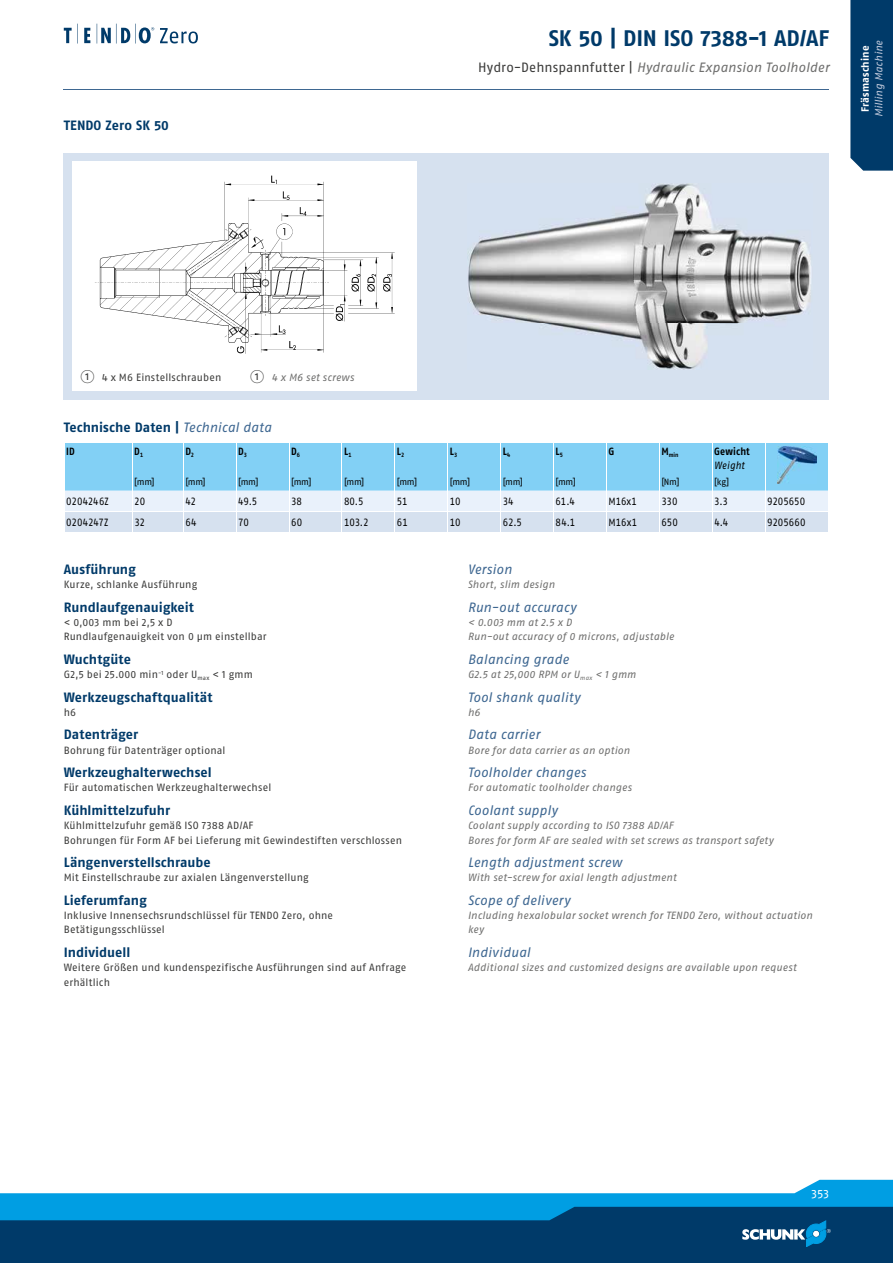
<style>
.page{position:relative;width:893px;height:1263px;background:#fff}
.page>*{position:absolute;margin:0;border:0;box-sizing:border-box;transform-origin:0 0}
.t1{font:700 22.5px "SCHUNK Fago Pro";letter-spacing:-.01em;color:#003a69}
.t2{font:700 13.5px "SCHUNK Fago Pro";letter-spacing:.005em;color:#003a69}
.t3{font:italic 13.5px "SCHUNK Fago Pro";letter-spacing:.005em;color:#3e6791}
.t4{font:italic 13.5px "SCHUNK Fago Pro";letter-spacing:.005em;color:#6f6f6e}
.t5{font:12px "SCHUNK Fago Pro";color:#fff}
.t6{font:10.5px/14.2px "SCHUNK Fago Pro";letter-spacing:.015em;color:#3b3b3a}
.t7{font:italic 10.5px/14.2px "SCHUNK Fago Pro";letter-spacing:.015em;color:#6f6f6e}
.t8{font:10.5px "SCHUNK Fago Pro";letter-spacing:-.005em;color:#000;scale:.9 1}
.t9{font:700 10.5px "SCHUNK Fago Pro";letter-spacing:.015em;color:#000;scale:.9 1}
.t10{font:italic 10.5px "SCHUNK Fago Pro";letter-spacing:.01em;color:#c4ccde}
.t11{font:700 10.5px "SCHUNK Fago Pro";letter-spacing:.01em;color:#fff}
.t12{font:italic 10.5px "SCHUNK Fago Pro";letter-spacing:.015em;color:#000;scale:.9 1}
.t13{font:9px "SCHUNK Fago Pro";letter-spacing:-.035em;color:#000}
.t14{font:700 6.15px "SCHUNK Fago Pro";color:#000;scale:.9 1}
.s1{font-style:normal;color:#3b3b3a}
.s2{font-weight:400;font-style:italic;color:#3e6791}
</style>
<div class="page">
<div style="left:0;top:1202px;width:893px;height:61px;background:#003a69"></div>
<svg style="left:0;top:1180px;width:893px;height:67px"></svg>
<svg style="left:64px;top:24px;width:14px;height:20px"></svg>
<svg style="left:84px;top:28px;width:6px;height:15px"></svg>
<svg style="left:97px;top:24px;width:57px;height:20px"></svg>
<svg style="left:160px;top:28px;width:38px;height:15px"></svg>
<hr style="left:64px;top:89px;width:765px;height:1px;background:#3e6791">
<div style="left:64px;top:153px;width:765px;height:247px;background:#d6e1ef"></div>
<div style="left:72px;top:162px;width:345px;height:229px;background:#fff"></div>
<img style="left:95px;top:175px;width:300px;height:179px">
<img style="left:468px;top:183px;width:344px;height:187px">
<svg style="left:65px;top:443px;width:763px;height:89px;background:#b0dcf5"></svg>
<img style="left:777px;top:447px;width:39px;height:36px">
<div style="left:850px;top:0;width:43px;height:171px;background:#003a69"></div>
<p class="t2" style="left:64px;top:117px;width:107px">TENDO Zero SK 50</p>
<h1 class="t1" style="left:549px;top:24px;width:282px">SK 50 | DIN ISO 7388-1 AD/AF</h1>
<p class="t4" style="left:478px;top:60px;width:353px"><span class="s1">Hydro-Dehnspannfutter |</span> Hydraulic Expansion Toolholder</p>
<p class="t11" style="left:859px;top:112px;width:68px;rotate:-90deg">Fräsmaschine</p>
<p class="t10" style="left:872px;top:117px;width:78px;rotate:-90deg">Milling Machine</p>
<p class="t6" style="left:102px;top:370px;width:121px">4 x M6 Einstellschrauben</p>
<p class="t7" style="left:272px;top:370px;width:84px">4 x M6 set screws</p>
<p class="t2" style="left:64px;top:419px;width:209px">Technische Daten | <span class="s2">Technical data</span></p>
<p class="t9" style="left:66px;top:445px;width:11px">ID</p>
<p class="t9" style="left:134px;top:445px;width:11px">D <sub>1</sub></p>
<p class="t9" style="left:185px;top:445px;width:11px">D <sub>2</sub></p>
<p class="t9" style="left:238px;top:445px;width:11px">D <sub>3</sub></p>
<p class="t9" style="left:291px;top:445px;width:11px">D <sub>6</sub></p>
<p class="t9" style="left:344px;top:445px;width:10px">L <sub>1</sub></p>
<p class="t9" style="left:397px;top:445px;width:10px">L <sub>2</sub></p>
<p class="t9" style="left:450px;top:445px;width:10px">L <sub>3</sub></p>
<p class="t9" style="left:503px;top:445px;width:10px">L <sub>4</sub></p>
<p class="t9" style="left:556px;top:445px;width:10px">L <sub>5</sub></p>
<p class="t9" style="left:608px;top:445px;width:8px">G</p>
<p class="t14" style="left:661px;top:451px;width:21px"><sup>M</sup> min</p>
<p class="t9" style="left:714px;top:445px;width:41px">Gewicht</p>
<p class="t12" style="left:714px;top:459px;width:35px">Weight</p>
<p class="t13" style="left:134px;top:477px;width:22px">[mm]</p>
<p class="t13" style="left:185px;top:477px;width:22px">[mm]</p>
<p class="t13" style="left:238px;top:477px;width:22px">[mm]</p>
<p class="t13" style="left:291px;top:477px;width:22px">[mm]</p>
<p class="t13" style="left:344px;top:477px;width:22px">[mm]</p>
<p class="t13" style="left:397px;top:477px;width:22px">[mm]</p>
<p class="t13" style="left:450px;top:477px;width:22px">[mm]</p>
<p class="t13" style="left:503px;top:477px;width:22px">[mm]</p>
<p class="t13" style="left:556px;top:477px;width:22px">[mm]</p>
<p class="t13" style="left:661px;top:477px;width:20px">[Nm]</p>
<p class="t13" style="left:714px;top:477px;width:17px">[kg]</p>
<p class="t8" style="left:66px;top:495px;width:49px">0204246Z</p>
<p class="t8" style="left:134px;top:495px;width:14px">20</p>
<p class="t8" style="left:185px;top:495px;width:13px">42</p>
<p class="t8" style="left:238px;top:495px;width:23px">49.5</p>
<p class="t8" style="left:291px;top:495px;width:14px">38</p>
<p class="t8" style="left:344px;top:495px;width:23px">80.5</p>
<p class="t8" style="left:397px;top:495px;width:13px">51</p>
<p class="t8" style="left:450px;top:495px;width:14px">10</p>
<p class="t8" style="left:503px;top:495px;width:14px">34</p>
<p class="t8" style="left:556px;top:495px;width:23px">61.4</p>
<p class="t8" style="left:608px;top:495px;width:33px">M16x1</p>
<p class="t8" style="left:661px;top:495px;width:19px">330</p>
<p class="t8" style="left:714px;top:495px;width:17px">3.3</p>
<p class="t8" style="left:767px;top:495px;width:44px">9205650</p>
<p class="t8" style="left:66px;top:516px;width:48px">0204247Z</p>
<p class="t8" style="left:134px;top:516px;width:13px">32</p>
<p class="t8" style="left:185px;top:516px;width:14px">64</p>
<p class="t8" style="left:238px;top:516px;width:14px">70</p>
<p class="t8" style="left:291px;top:516px;width:14px">60</p>
<p class="t8" style="left:344px;top:516px;width:29px">103.2</p>
<p class="t8" style="left:397px;top:516px;width:14px">61</p>
<p class="t8" style="left:450px;top:516px;width:14px">10</p>
<p class="t8" style="left:503px;top:516px;width:23px">62.5</p>
<p class="t8" style="left:556px;top:516px;width:23px">84.1</p>
<p class="t8" style="left:609px;top:516px;width:33px">M16x1</p>
<p class="t8" style="left:661px;top:516px;width:20px">650</p>
<p class="t8" style="left:714px;top:516px;width:17px">4.4</p>
<p class="t8" style="left:767px;top:516px;width:44px">9205660</p>
<p class="t2" style="left:64px;top:561px;width:74px">Ausführung</p>
<p class="t6" style="left:64px;top:577px;width:135px">Kurze, schlanke Ausführung</p>
<p class="t2" style="left:64px;top:599px;width:132px">Rundlaufgenauigkeit</p>
<p class="t6" style="left:64px;top:615px;width:204px">&lt; 0,003 mm bei 2,5 x D<br>Rundlaufgenauigkeit von 0 µm einstellbar</p>
<p class="t2" style="left:64px;top:651px;width:69px">Wuchtgüte</p>
<p class="t6" style="left:64px;top:667px;width:190px">G2,5 bei 25.000 min <sup>-1</sup> oder U <sub>max</sub> &lt; 1 gmm</p>
<p class="t2" style="left:64px;top:689px;width:150px">Werkzeugschaftqualität</p>
<p class="t6" style="left:64px;top:705px;width:14px">h6</p>
<p class="t2" style="left:64px;top:726px;width:76px">Datenträger</p>
<p class="t6" style="left:64px;top:743px;width:163px">Bohrung für Datenträger optional</p>
<p class="t2" style="left:64px;top:764px;width:149px">Werkzeughalterwechsel</p>
<p class="t6" style="left:64px;top:781px;width:209px">Für automatischen Werkzeughalterwechsel</p>
<p class="t2" style="left:64px;top:802px;width:108px">Kühlmittelzufuhr</p>
<p class="t6" style="left:64px;top:818px;width:340px">Kühlmittelzufuhr gemäß ISO 7388 AD/AF<br>Bohrungen für Form AF bei Lieferung mit Gewindestiften verschlossen</p>
<p class="t2" style="left:64px;top:854px;width:148px">Längenverstellschraube</p>
<p class="t6" style="left:64px;top:870px;width:246px">Mit Einstellschraube zur axialen Längenverstellung</p>
<p class="t2" style="left:64px;top:892px;width:85px">Lieferumfang</p>
<p class="t6" style="left:64px;top:908px;width:271px">Inklusive Innensechsrundschlüssel für TENDO Zero, ohne<br>Betätigungsschlüssel</p>
<p class="t2" style="left:64px;top:944px;width:68px">Individuell</p>
<p class="t6" style="left:64px;top:960px;width:344px">Weitere Größen und kundenspezifische Ausführungen sind auf Anfrage erhältlich</p>
<p class="t3" style="left:468px;top:561px;width:46px">Version</p>
<p class="t7" style="left:468px;top:577px;width:89px">Short, slim design</p>
<p class="t3" style="left:468px;top:599px;width:110px">Run-out accuracy</p>
<p class="t7" style="left:468px;top:615px;width:208px">&lt; 0.003 mm at 2.5 x D<br>Run-out accuracy of 0 microns, adjustable</p>
<p class="t3" style="left:468px;top:651px;width:103px">Balancing grade</p>
<p class="t7" style="left:468px;top:667px;width:170px">G2.5 at 25,000 RPM or U <sub>max</sub> &lt; 1 gmm</p>
<p class="t3" style="left:468px;top:689px;width:114px">Tool shank quality</p>
<p class="t7" style="left:468px;top:705px;width:14px">h6</p>
<p class="t3" style="left:468px;top:726px;width:74px">Data carrier</p>
<p class="t7" style="left:468px;top:743px;width:164px">Bore for data carrier as an option</p>
<p class="t3" style="left:468px;top:764px;width:120px">Toolholder changes</p>
<p class="t7" style="left:468px;top:781px;width:165px">For automatic toolholder changes</p>
<p class="t3" style="left:468px;top:802px;width:91px">Coolant supply</p>
<p class="t7" style="left:468px;top:818px;width:307px">Coolant supply according to ISO 7388 AD/AF<br>Bores for form AF are sealed with set screws as transport safety</p>
<p class="t3" style="left:468px;top:854px;width:156px">Length adjustment screw</p>
<p class="t7" style="left:468px;top:870px;width:210px">With set-screw for axial length adjustment</p>
<p class="t3" style="left:468px;top:892px;width:104px">Scope of delivery</p>
<p class="t7" style="left:468px;top:908px;width:346px">Including hexalobular socket wrench for TENDO Zero, without actuation key</p>
<p class="t3" style="left:468px;top:944px;width:64px">Individual</p>
<p class="t7" style="left:468px;top:960px;width:330px">Additional sizes and customized designs are available upon request</p>
<p class="t5" style="left:811px;top:1186px;width:19px">353</p>
</div>
